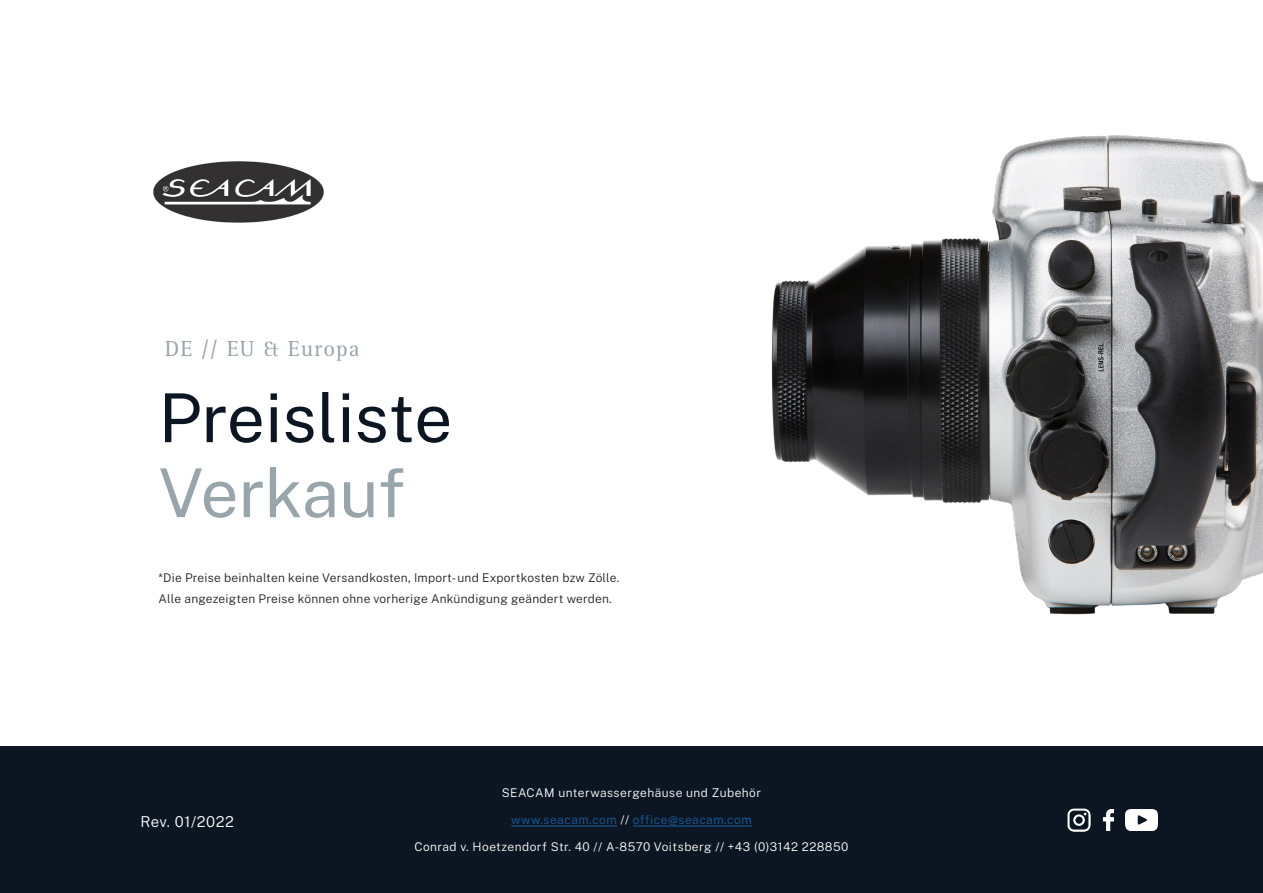
<style>
.page{position:relative;width:1263px;height:893px;background:#fff}
.page>*{position:absolute;margin:0;border:0;box-sizing:border-box;transform-origin:0 0}
.t1{font:100 67.5px "Public Sans";color:#0c1623}
.t2{font:100 67.5px "Public Sans";letter-spacing:-.005em;color:#98a5aa}
.t3{font:22.5px "Rotis Serif Std";letter-spacing:.05em;color:#98a5aa}
.t4{font:100 15px "Public Sans";letter-spacing:.04em;color:#fff}
.t5{font:100 12px "Public Sans";letter-spacing:.02em;color:#231f20}
.t6{font:100 12px "Public Sans";letter-spacing:.04em;color:#fff}
.t7{font:100 12px "Public Sans";letter-spacing:.04em;color:#175d9e}
.s1{color:#fff}
</style>
<div class="page">
<img style="left:771px;top:135px;width:492px;height:480px">
<div style="left:0;top:747px;width:1263px;height:146px;background:#0c1623"></div>
<hr style="left:511px;top:825px;width:106px;height:1px;background:#175d9e">
<hr style="left:633px;top:825px;width:119px;height:1px;background:#175d9e">
<img style="left:1102px;top:810px;width:13px;height:20px">
<img style="left:1067px;top:808px;width:24px;height:24px">
<img style="left:1125px;top:810px;width:32px;height:20px">
<img style="left:153px;top:161px;width:171px;height:62px">
<p class="t3" style="left:165px;top:335px;width:196px">DE // EU &amp; Europa</p>
<p class="t1" style="left:159px;top:369px;width:295px">Preisliste</p>
<p class="t2" style="left:159px;top:444px;width:248px">Verkauf</p>
<p class="t5" style="left:159px;top:569px;width:462px">*Die Preise beinhalten keine Versandkosten, Import- und Exportkosten bzw Zölle.</p>
<p class="t5" style="left:159px;top:590px;width:455px">Alle angezeigten Preise können ohne vorherige Ankündigung geändert werden.</p>
<p class="t4" style="left:140px;top:811px;width:95px">Rev. 01/2022</p>
<p class="t6" style="left:502px;top:784px;width:261px">SEACAM unterwassergehäuse und Zubehör</p>
<p class="t7" style="left:511px;top:811px;width:242px">www.seacam.com <span class="s1">//</span> office@seacam.com</p>
<p class="t6" style="left:414px;top:838px;width:436px">Conrad v. Hoetzendorf Str. 40 // A-8570 Voitsberg // +43 (0)3142 228850</p>
</div>
